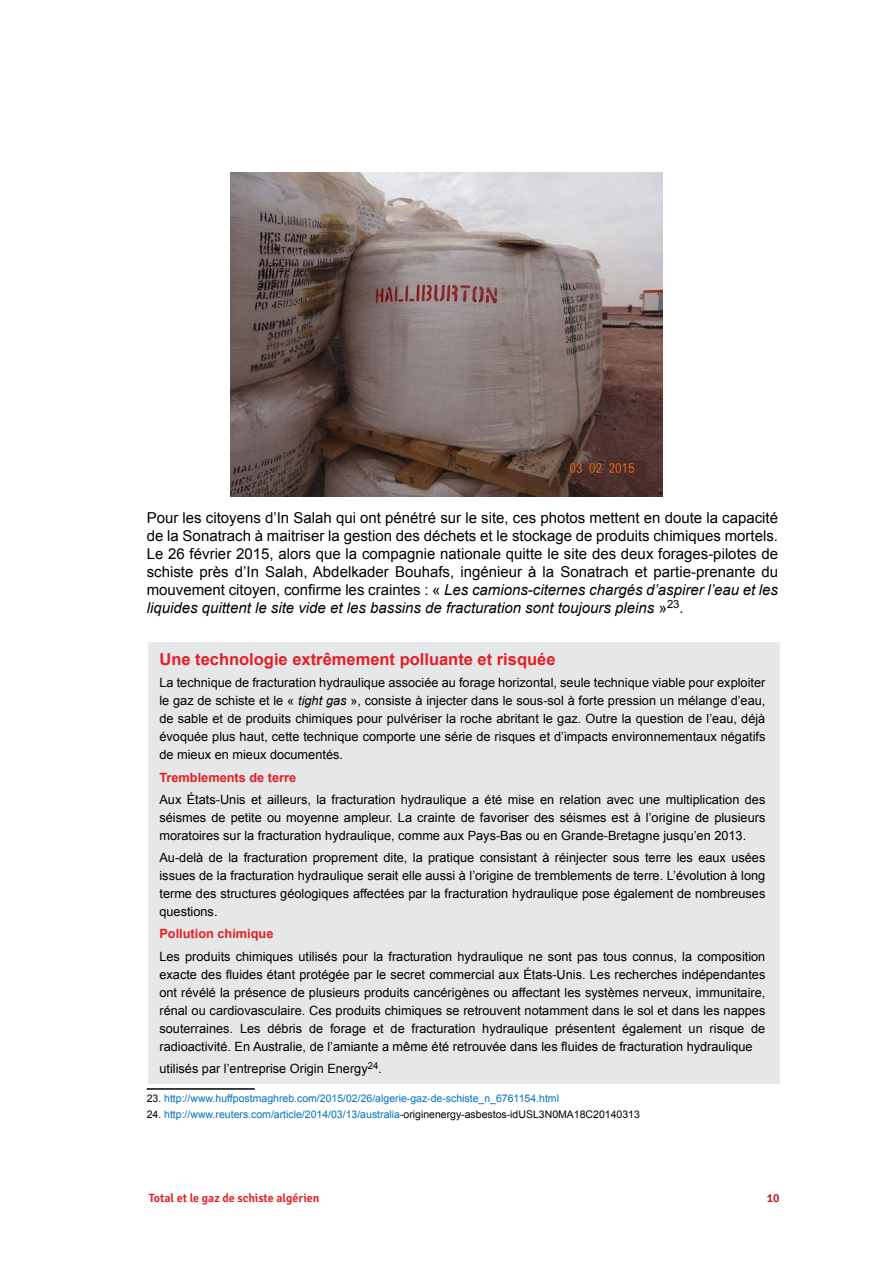
<style>
.page{position:relative;width:893px;height:1263px;background:#fff}
.page>*{position:absolute;margin:0;border:0;box-sizing:border-box;transform-origin:0 0}
.t1{font:700 16.5px "Arial";color:#e31e25}
.t2{font:15px/18px "Arial";color:#000;text-align:justify}
.t3{font:12.75px/18px "Arial";color:#000;text-align:justify}
.t4{font:700 12.75px "Arial";color:#e31e25}
.t5{font:600 12px "Signika";color:#e31e25}
.t6{font:600 12px "Signika";color:#c61d23}
.t7{font:10.5px "Arial";color:#0072bc}
.s1{font-style:italic}
.s2{color:#000}
</style>
<div class="page">
<div style="left:148px;top:642px;width:631px;height:441px;background:#e6e7e8"></div>
<hr style="left:147px;top:1088px;width:108px;height:2px;background:#000">
<img style="left:230px;top:172px;width:432px;height:324px">
<p class="t2" style="left:147px;top:509px;width:633px">Pour les citoyens d’In Salah qui ont pénétré sur le site, ces photos mettent en doute la capacité de la Sonatrach à maitriser la gestion des déchets et le stockage de produits chimiques mortels.<br>Le 26 février 2015, alors que la compagnie nationale quitte le site des deux forages-pilotes de schiste près d’In Salah, Abdelkader Bouhafs, ingénieur à la Sonatrach et partie-prenante du mouvement citoyen, confirme les craintes : « <span class="s1">Les camions-citernes chargés d’aspirer l’eau et les liquides quittent le site vide et les bassins de fracturation sont toujours pleins</span> »<sup>23</sup>.</p>
<p class="t1" style="left:159px;top:648px;width:398px">Une technologie extrêmement polluante et risquée</p>
<p class="t3" style="left:159px;top:674px;width:607px">La technique de fracturation hydraulique associée au forage horizontal, seule technique viable pour exploiter le gaz de schiste et le « <span class="s1">tight gas</span> », consiste à injecter dans le sous-sol à forte pression un mélange d’eau, de sable et de produits chimiques pour pulvériser la roche abritant le gaz. Outre la question de l’eau, déjà évoquée plus haut, cette technique comporte une série de risques et d’impacts environnementaux négatifs de mieux en mieux documentés.</p>
<p class="t4" style="left:159px;top:768px;width:138px">Tremblements de terre</p>
<p class="t3" style="left:159px;top:790px;width:607px">Aux États-Unis et ailleurs, la fracturation hydraulique a été mise en relation avec une multiplication des séismes de petite ou moyenne ampleur. La crainte de favoriser des séismes est à l’origine de plusieurs moratoires sur la fracturation hydraulique, comme aux Pays-Bas ou en Grande-Bretagne jusqu’en 2013.</p>
<p class="t3" style="left:159px;top:848px;width:607px">Au-delà de la fracturation proprement dite, la pratique consistant à réinjecter sous terre les eaux usées issues de la fracturation hydraulique serait elle aussi à l’origine de tremblements de terre. L’évolution à long terme des structures géologiques affectées par la fracturation hydraulique pose également de nombreuses questions.</p>
<p class="t4" style="left:159px;top:925px;width:116px">Pollution chimique</p>
<p class="t3" style="left:159px;top:947px;width:607px">Les produits chimiques utilisés pour la fracturation hydraulique ne sont pas tous connus, la composition exacte des fluides étant protégée par le secret commercial aux États-Unis. Les recherches indépendantes ont révélé la présence de plusieurs produits cancérigènes ou affectant les systèmes nerveux, immunitaire, rénal ou cardiovasculaire. Ces produits chimiques se retrouvent notamment dans le sol et dans les nappes souterraines. Les débris de forage et de fracturation hydraulique présentent également un risque de radioactivité. En Australie, de l’amiante a même été retrouvée dans les fluides de fracturation hydraulique</p>
<p class="t3" style="left:159px;top:1059px;width:224px">utilisés par l’entreprise Origin Energy<sup>24</sup>.</p>
<p class="t7" style="left:147px;top:1090px;width:414px"><span class="s2">23.</span> http://www.huffpostmaghreb.com/2015/02/26/algerie-gaz-de-schiste_n_6761154.html</p>
<p class="t7" style="left:147px;top:1107px;width:495px"><span class="s2">24.</span> http://www.reuters.com/article/2014/03/13/australia<span class="s2">-originenergy-asbestos-idUSL3N0MA18C20140313</span></p>
<p class="t5" style="left:149px;top:1191px;width:172px">Total et le gaz de schiste algérien</p>
<p class="t6" style="left:767px;top:1191px;width:14px">10</p>
</div>
